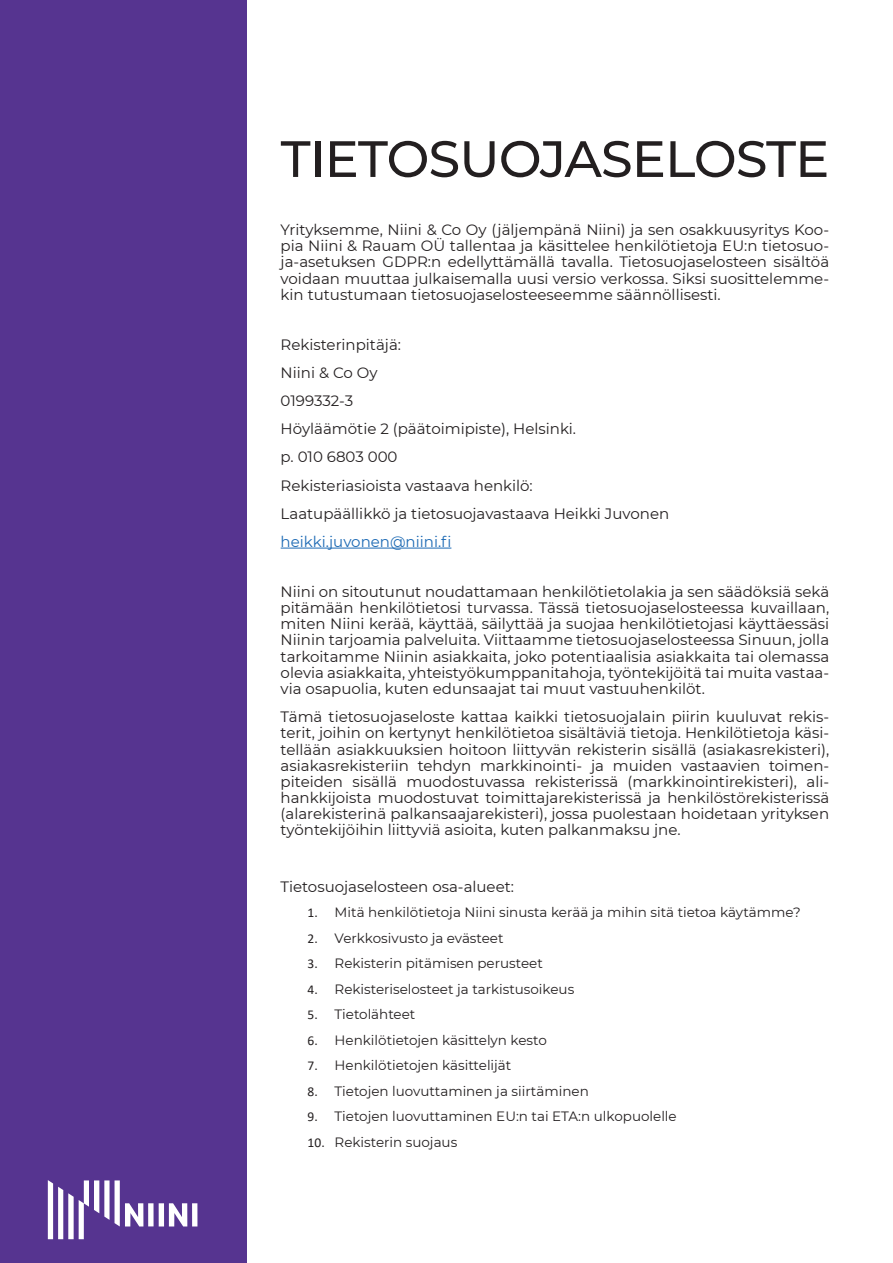
<style>
.page{position:relative;width:893px;height:1263px;background:#fff}
.page>*{position:absolute;margin:0;border:0;box-sizing:border-box;transform-origin:0 0}
.t1{font:500 51px "Montserrat";letter-spacing:-.015em;color:#231f20}
.t2{font:15px/16.2px "Montserrat";color:#231f20;text-align:justify}
.t3{font:15px "Montserrat";color:#1b69b4}
.t4{font:13.5px "Montserrat";color:#231f20}
.s1{font-family:"Calibri"}
</style>
<div class="page">
<div style="left:0;top:0;width:247px;height:1263px;background:#563490"></div>
<svg style="left:48px;top:1180px;width:149px;height:59px"></svg>
<hr style="left:281px;top:548px;width:170px;height:1px;background:#1b69b4">
<h1 class="t1" style="left:281px;top:123px;width:550px">TIETOSUOJASELOSTE</h1>
<p class="t2" style="left:281px;top:221px;width:550px">Yrityksemme, Niini &amp; Co Oy (jäljempänä Niini) ja sen osakkuusyritys Koo&shy;pia Niini &amp; Rauam OÜ tallentaa ja käsittelee henkilötietoja EU:n tietosuo&shy;ja-asetuksen GDPR:n edellyttämällä tavalla. Tietosuojaselosteen sisältöä voidaan muuttaa julkaisemalla uusi versio verkossa. Siksi suosittelemme&shy;kin tutustumaan tietosuojaselosteeseemme säännöllisesti.</p>
<p class="t2" style="left:281px;top:330px;width:390px;line-height:28.2px;text-align:left">Rekisterinpitäjä:<br>Niini &amp; Co Oy<br>0199332-3<br>Höyläämötie 2 (päätoimipiste), Helsinki.<br>p. 010 6803 000<br>Rekisteriasioista vastaava henkilö:<br>Laatupäällikkö ja tietosuojavastaava Heikki Juvonen</p>
<p class="t3" style="left:281px;top:531px;width:172px">heikki.juvonen@niini.fi</p>
<p class="t2" style="left:281px;top:583px;width:550px">Niini on sitoutunut noudattamaan henkilötietolakia ja sen säädöksiä sekä pitämään henkilötietosi turvassa. Tässä tietosuojaselosteessa kuvaillaan, miten Niini kerää, käyttää, säilyttää ja suojaa henkilötietojasi käyttäessäsi Niinin tarjoamia palveluita. Viittaamme tietosuojaselosteessa Sinuun, jolla tarkoitamme Niinin asiakkaita, joko potentiaalisia asiakkaita tai olemassa olevia asiakkaita, yhteistyökumppanitahoja, työntekijöitä tai muita vastaa&shy;via osapuolia, kuten edunsaajat tai muut vastuuhenkilöt.</p>
<p class="t2" style="left:281px;top:708px;width:550px">Tämä tietosuojaseloste kattaa kaikki tietosuojalain piirin kuuluvat rekis&shy;terit, joihin on kertynyt henkilötietoa sisältäviä tietoja. Henkilötietoja käsi&shy;tellään asiakkuuksien hoitoon liittyvän rekisterin sisällä (asiakasrekisteri), asiakasrekisteriin tehdyn markkinointi- ja muiden vastaavien toimen&shy;piteiden sisällä muodostuvassa rekisterissä (markkinointirekisteri), ali&shy;hankkijoista muodostuvat toimittajarekisterissä ja henkilöstörekisterissä (alarekisterinä palkansaajarekisteri), jossa puolestaan hoidetaan yrityksen työntekijöihin liittyviä asioita, kuten palkanmaksu jne.</p>
<p class="t2" style="left:281px;top:878px;width:235px">Tietosuojaselosteen osa-alueet:</p>
<p class="t4" style="left:308px;top:903px;width:495px"><span class="s1">1.</span> Mitä henkilötietoja Niini sinusta kerää ja mihin sitä tietoa käytämme?</p>
<p class="t4" style="left:308px;top:929px;width:197px"><span class="s1">2.</span> Verkkosivusto ja evästeet</p>
<p class="t4" style="left:308px;top:954px;width:237px"><span class="s1">3.</span> Rekisterin pitämisen perusteet</p>
<p class="t4" style="left:308px;top:980px;width:268px"><span class="s1">4.</span> Rekisteriselosteet ja tarkistusoikeus</p>
<p class="t4" style="left:308px;top:1005px;width:109px"><span class="s1">5.</span> Tietolähteet</p>
<p class="t4" style="left:308px;top:1031px;width:241px"><span class="s1">6.</span> Henkilötietojen käsittelyn kesto</p>
<p class="t4" style="left:308px;top:1056px;width:205px"><span class="s1">7.</span> Henkilötietojen käsittelijät</p>
<p class="t4" style="left:308px;top:1082px;width:283px"><span class="s1">8.</span> Tietojen luovuttaminen ja siirtäminen</p>
<p class="t4" style="left:308px;top:1107px;width:371px"><span class="s1">9.</span> Tietojen luovuttaminen EU:n tai ETA:n ulkopuolelle</p>
<p class="t4" style="left:308px;top:1133px;width:151px"><span class="s1">10.</span> Rekisterin suojaus</p>
</div>
